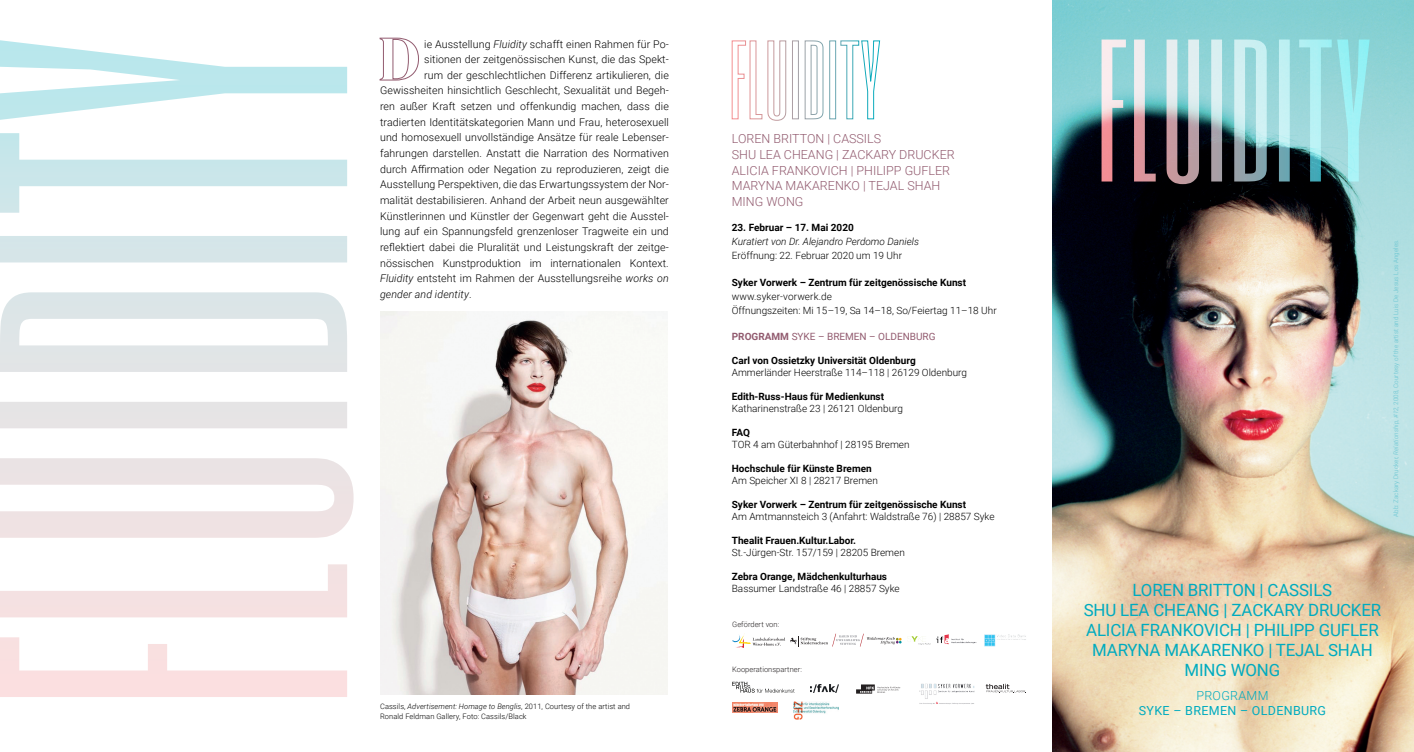
<style>
.page{position:relative;width:1414px;height:752px;background:#fff}
.page>*{position:absolute;margin:0;border:0;box-sizing:border-box;transform-origin:0 0}
.t1{font:16.88px/20px "Roboto";letter-spacing:-.01em;color:#00abbf;text-align:center}
.t2{font:300 12.5px/15.6px "Roboto";color:#925b6f}
.t3{font:12.5px "Roboto";letter-spacing:.025em;color:#00abbf}
.t4{font:300 12.5px "Roboto";letter-spacing:.025em;color:#00abbf}
.t5{font:300 10.62px "Roboto";letter-spacing:.01em;color:#000}
.t6{font:italic 300 10.62px "Roboto";letter-spacing:.01em;color:#000}
.t7{font:300 10px/13.8px "Roboto";color:#000}
.t8{font:700 10px "Roboto";color:#000}
.t9{font:italic 300 10px "Roboto";color:#000}
.t10{font:10px "Roboto";color:#925b6f}
.t11{font:300 7.5px/10px "Roboto";letter-spacing:.01em;color:#000}
.t12{font:300 7.5px "Roboto";letter-spacing:.005em;color:#231f20}
.t13{font:300 6.25px "Roboto";letter-spacing:.01em;color:#61c3d1}
.s1{font-style:italic}
.s2{font-style:normal}
.s3{font-weight:700}
</style>
<div class="page">
<svg style="left:731px;top:40px;width:149px;height:81px"></svg>
<svg style="left:379px;top:37px;width:40px;height:44px"></svg>
<img style="left:380px;top:311px;width:288px;height:383px">
<svg style="left:0;top:40px;width:354px;height:656px"></svg>
<img style="left:936px;top:634px;width:41px;height:11px">
<svg style="left:732px;top:633px;width:169px;height:15px"></svg>
<img style="left:910px;top:636px;width:21px;height:8px">
<svg style="left:732px;top:681px;width:63px;height:11px"></svg>
<img style="left:732px;top:702px;width:46px;height:10px">
<svg style="left:986px;top:683px;width:39px;height:9px"></svg>
<img style="left:919px;top:683px;width:56px;height:21px">
<img style="left:810px;top:684px;width:28px;height:8px">
<img style="left:984px;top:634px;width:42px;height:13px">
<img style="left:1053px;top:1px;width:361px;height:750px">
<svg style="left:1101px;top:39px;width:268px;height:145px;background:#89acb0"></svg>
<svg style="left:856px;top:684px;width:44px;height:9px"></svg>
<img style="left:793px;top:701px;width:45px;height:17px">
<p class="t5" style="left:424px;top:36px;width:246px">ie Ausstellung <span class="s1">Fluidity</span> schafft einen Rahmen für Po-</p>
<p class="t5" style="left:424px;top:52px;width:246px">sitionen der zeitgenössischen Kunst, die das Spekt-</p>
<p class="t5" style="left:424px;top:67px;width:246px">rum der geschlechtlichen Differenz artikulieren, die</p>
<p class="t5" style="left:380px;top:83px;width:290px">Gewissheiten hinsichtlich Geschlecht, Sexualität und Begeh-</p>
<p class="t5" style="left:380px;top:99px;width:290px">ren außer Kraft setzen und offenkundig machen, dass die</p>
<p class="t5" style="left:380px;top:114px;width:290px">tradierten Identitätskategorien Mann und Frau, heterosexuell</p>
<p class="t5" style="left:380px;top:130px;width:290px">und homosexuell unvollständige Ansätze für reale Lebenser-</p>
<p class="t5" style="left:380px;top:146px;width:290px">fahrungen darstellen. Anstatt die Narration des Normativen</p>
<p class="t5" style="left:380px;top:161px;width:290px">durch Affirmation oder Negation zu reproduzieren, zeigt die</p>
<p class="t5" style="left:380px;top:177px;width:290px">Ausstellung Perspektiven, die das Erwartungssystem der Nor-</p>
<p class="t5" style="left:380px;top:193px;width:290px">malität destabilisieren. Anhand der Arbeit neun ausgewählter</p>
<p class="t5" style="left:380px;top:208px;width:290px">Künstlerinnen und Künstler der Gegenwart geht die Ausstel-</p>
<p class="t5" style="left:380px;top:224px;width:290px">lung auf ein Spannungsfeld grenzenloser Tragweite ein und</p>
<p class="t5" style="left:380px;top:239px;width:290px">reflektiert dabei die Pluralität und Leistungskraft der zeitge-</p>
<p class="t5" style="left:380px;top:255px;width:290px">nössischen Kunstproduktion im internationalen Kontext.</p>
<p class="t5" style="left:380px;top:271px;width:290px"><span class="s1">Fluidity</span> entsteht im Rahmen der Ausstellungsreihe <span class="s1">works on</span></p>
<p class="t6" style="left:380px;top:286px;width:93px">gender and identity<span class="s2">.</span></p>
<p class="t11" style="left:380px;top:700px;width:252px">Cassils, <span class="s1">Advertisement: Homage to Benglis</span>, 2011, Courtesy of the artist and<br>Ronald Feldman Gallery, Foto: Cassils/Black</p>
<p class="t2" style="left:732px;top:130px;width:224px">LOREN BRITTON | CASSILS<br>SHU LEA CHEANG | ZACKARY DRUCKER<br>ALICIA FRANKOVICH | PHILIPP GUFLER<br>MARYNA MAKARENKO | TEJAL SHAH<br>MING WONG</p>
<p class="t8" style="left:732px;top:221px;width:123px">23. Februar – 17. Mai 2020</p>
<p class="t9" style="left:732px;top:234px;width:189px">Kuratiert von Dr. Alejandro Perdomo Daniels</p>
<p class="t7" style="left:732px;top:248px;width:172px">Eröffnung: 22. Februar 2020 um 19 Uhr</p>
<p class="t8" style="left:732px;top:276px;width:236px">Syker Vorwerk – Zentrum für zeitgenössische Kunst</p>
<p class="t7" style="left:732px;top:289px;width:266px">www.syker-vorwerk.de<br>Öffnungszeiten: Mi 15–19, Sa 14–18, So/Feiertag 11–18 Uhr</p>
<p class="t10" style="left:732px;top:329px;width:205px"><span class="s3">PROGRAMM</span> SYKE – BREMEN – OLDENBURG</p>
<p class="t8" style="left:732px;top:353px;width:185px">Carl von Ossietzky Universität Oldenburg</p>
<p class="t7" style="left:732px;top:365px;width:237px">Ammerländer Heerstraße 114–118 | 26129 Oldenburg</p>
<p class="t8" style="left:732px;top:389px;width:154px">Edith-Russ-Haus für Medienkunst</p>
<p class="t7" style="left:732px;top:401px;width:173px">Katharinenstraße 23 | 26121 Oldenburg</p>
<p class="t8" style="left:732px;top:425px;width:20px">FAQ</p>
<p class="t7" style="left:732px;top:437px;width:179px">TOR 4 am Güterbahnhof | 28195 Bremen</p>
<p class="t8" style="left:732px;top:461px;width:141px">Hochschule für Künste Bremen</p>
<p class="t7" style="left:732px;top:473px;width:148px">Am Speicher XI 8 | 28217 Bremen</p>
<p class="t8" style="left:732px;top:497px;width:236px">Syker Vorwerk – Zentrum für zeitgenössische Kunst</p>
<p class="t7" style="left:732px;top:509px;width:264px">Am Amtmannsteich 3 (Anfahrt: Waldstraße 76) | 28857 Syke</p>
<p class="t8" style="left:732px;top:533px;width:126px">Thealit Frauen.Kultur.Labor.</p>
<p class="t7" style="left:732px;top:545px;width:174px">St.-Jürgen-Str. 157/159 | 28205 Bremen</p>
<p class="t8" style="left:732px;top:569px;width:157px">Zebra Orange, Mädchenkulturhaus</p>
<p class="t7" style="left:732px;top:581px;width:169px">Bassumer Landstraße 46 | 28857 Syke</p>
<p class="t12" style="left:732px;top:618px;width:49px">Gefördert von:</p>
<p class="t12" style="left:732px;top:664px;width:71px">Kooperationspartner:</p>
<p class="t13" style="left:1391px;top:516px;width:279px;rotate:-90deg">Abb: Zackary Drucker, <span class="s1">Relationship, #12</span>, 2008, Courtesy of the artist and Luis De Jesus Los Angeles.</p>
<h1 class="t1" style="left:1084px;top:579px;width:299px">LOREN BRITTON | CASSILS<br>SHU LEA CHEANG | ZACKARY DRUCKER<br>ALICIA FRANKOVICH | PHILIPP GUFLER<br>MARYNA MAKARENKO | TEJAL SHAH<br>MING WONG</h1>
<p class="t4" style="left:1196px;top:686px;width:74px">PROGRAMM</p>
<p class="t3" style="left:1139px;top:701px;width:189px">SYKE – BREMEN – OLDENBURG</p>
</div>
